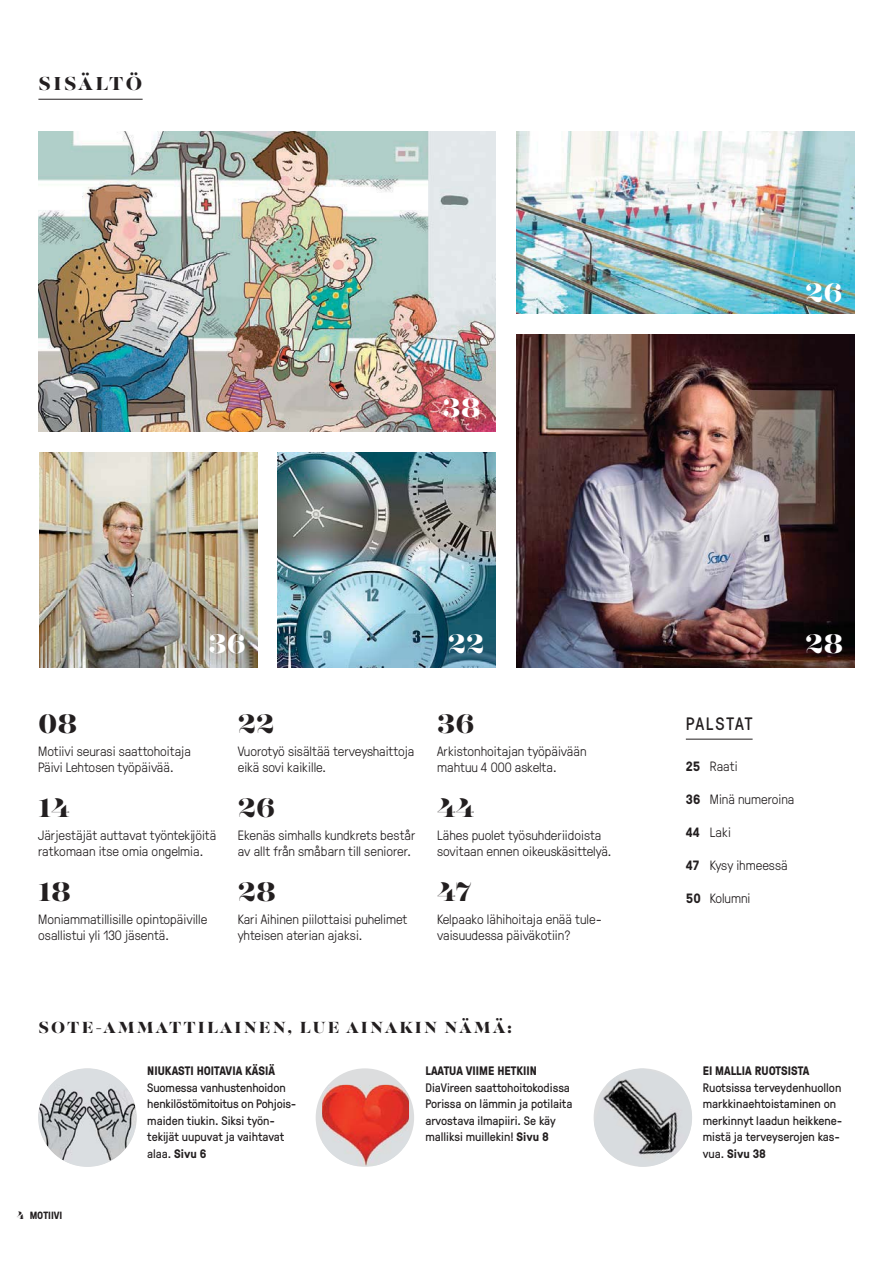
<style>
.page{position:relative;width:893px;height:1263px;background:#fff}
.page>*{position:absolute;margin:0;border:0;box-sizing:border-box;transform-origin:0 0}
.t1{font:800 30px "Majesti Banner";color:#231f20}
.t2{font:800 30px "Majesti Banner";color:#fff}
.t3{font:800 21px "Majesti Banner";letter-spacing:.115em;color:#231f20}
.t4{font:800 18px "Majesti Banner";letter-spacing:.12em;color:#231f20}
.t5{font:18px "GT Pressura";letter-spacing:.08em;color:#231f20}
.t6{font:300 13.5px/16.5px "GT Pressura";color:#231f20}
.t7{font:12.3px/16.5px "GT Pressura";color:#231f20}
.t8{font:700 12.3px "GT Pressura";color:#231f20}
.t9{font:700 10.5px "GT Pressura Trial";color:#231f20}
.s1{font-weight:700}
.s2{font-family:"Majesti Banner";font-weight:800;font-size:12px}
</style>
<div class="page">
<img style="left:278px;top:453px;width:218px;height:215px">
<img style="left:38px;top:1068px;width:99px;height:99px;border-radius:50%">
<div style="left:316px;top:1068px;width:98px;height:99px;background:#dcddde;border-radius:50%"></div>
<img style="left:322px;top:1085px;width:87px;height:81px">
<img style="left:679px;top:1084px;width:13px;height:67px">
<img style="left:594px;top:1068px;width:85px;height:99px">
<img style="left:38px;top:132px;width:458px;height:300px">
<img style="left:517px;top:132px;width:338px;height:182px">
<img style="left:517px;top:335px;width:338px;height:333px">
<img style="left:39px;top:453px;width:218px;height:215px">
<hr style="left:38px;top:99px;width:105px;height:1px;background:#231f20">
<hr style="left:686px;top:739px;width:66px;height:1px;background:#231f20">
<h2 class="t3" style="left:38px;top:71px;width:105px">SISÄLTÖ</h2>
<h1 class="t2" style="left:443px;top:389px;width:40px">38</h1>
<h1 class="t2" style="left:805px;top:274px;width:39px">26</h1>
<h1 class="t2" style="left:208px;top:625px;width:39px">36</h1>
<h1 class="t2" style="left:448px;top:625px;width:38px">22</h1>
<h1 class="t2" style="left:805px;top:625px;width:40px">28</h1>
<h1 class="t1" style="left:38px;top:705px;width:41px">08</h1>
<p class="t6" style="left:38px;top:744px;width:154px">Motiivi seurasi saattohoitaja<br>Päivi Lehtosen työpäivää.</p>
<h1 class="t1" style="left:38px;top:789px;width:33px">14</h1>
<p class="t6" style="left:38px;top:828px;width:180px">Järjestäjät auttavat työntekĳöitä ratkomaan itse omia ongelmia.</p>
<h1 class="t1" style="left:38px;top:873px;width:34px">18</h1>
<p class="t6" style="left:38px;top:912px;width:171px">Moniammatillisille opintopäiville osallistui yli 130 jäsentä.</p>
<h1 class="t1" style="left:238px;top:705px;width:38px">22</h1>
<p class="t6" style="left:238px;top:744px;width:178px">Vuorotyö sisältää terveyshaittoja eikä sovi kaikille.</p>
<h1 class="t1" style="left:238px;top:789px;width:39px">26</h1>
<p class="t6" style="left:238px;top:828px;width:179px">Ekenäs simhalls kundkrets består av allt från småbarn till seniorer.</p>
<h1 class="t1" style="left:238px;top:873px;width:40px">28</h1>
<p class="t6" style="left:238px;top:912px;width:171px">Kari Aihinen piilottaisi puhelimet yhteisen aterian ajaksi.</p>
<h1 class="t1" style="left:437px;top:705px;width:39px">36</h1>
<p class="t6" style="left:437px;top:744px;width:151px">Arkistonhoitajan työpäivään mahtuu 4 000 askelta.</p>
<h1 class="t1" style="left:437px;top:789px;width:39px">44</h1>
<p class="t6" style="left:437px;top:828px;width:176px">Lähes puolet työsuhderiidoista sovitaan ennen oikeuskäsittelyä.</p>
<h1 class="t1" style="left:437px;top:873px;width:36px">47</h1>
<p class="t6" style="left:437px;top:912px;width:166px">Kelpaako lähihoitaja enää tule&shy;vaisuudessa päiväkotiin?</p>
<h3 class="t4" style="left:38px;top:1016px;width:475px">SOTE-AMMATTILAINEN, LUE AINAKIN NÄMÄ:</h3>
<p class="t8" style="left:147px;top:1067px;width:129px">NIUKASTI HOITAVIA KÄSIÄ</p>
<p class="t7" style="left:147px;top:1080px;width:151px">Suomessa vanhustenhoidon henkilöstömitoitus on Pohjois&shy;maiden tiukin. Siksi työn&shy;tekĳät uupuvat ja vaihtavat alaa. <span class="s1">Sivu 6</span></p>
<p class="t8" style="left:425px;top:1067px;width:113px">LAATUA VIIME HETKIIN</p>
<p class="t7" style="left:425px;top:1080px;width:148px">DiaVireen saattohoitokodissa<br>Porissa on lämmin ja potilaita arvostava ilmapiiri. Se käy malliksi muillekin! <span class="s1">Sivu 8</span></p>
<p class="t9" style="left:17px;top:1209px;width:47px"><span class="s2">4</span> MOTIIVI</p>
<h3 class="t5" style="left:686px;top:717px;width:68px">PALSTAT</h3>
<p class="t6" style="left:686px;top:759px;width:53px"><span class="s1">25</span> Raati</p>
<p class="t6" style="left:686px;top:792px;width:110px"><span class="s1">36</span> Minä numeroina</p>
<p class="t6" style="left:686px;top:825px;width:47px"><span class="s1">44</span> Laki</p>
<p class="t6" style="left:686px;top:858px;width:103px"><span class="s1">47</span> Kysy ihmeessä</p>
<p class="t6" style="left:686px;top:891px;width:66px"><span class="s1">50</span> Kolumni</p>
<p class="t8" style="left:703px;top:1067px;width:108px">EI MALLIA RUOTSISTA</p>
<p class="t7" style="left:703px;top:1080px;width:141px">Ruotsissa terveydenhuollon markkinaehtoistaminen on merkinnyt laadun heikkene&shy;mistä ja terveyserojen kas&shy;vua. <span class="s1">Sivu 38</span></p>
</div>
